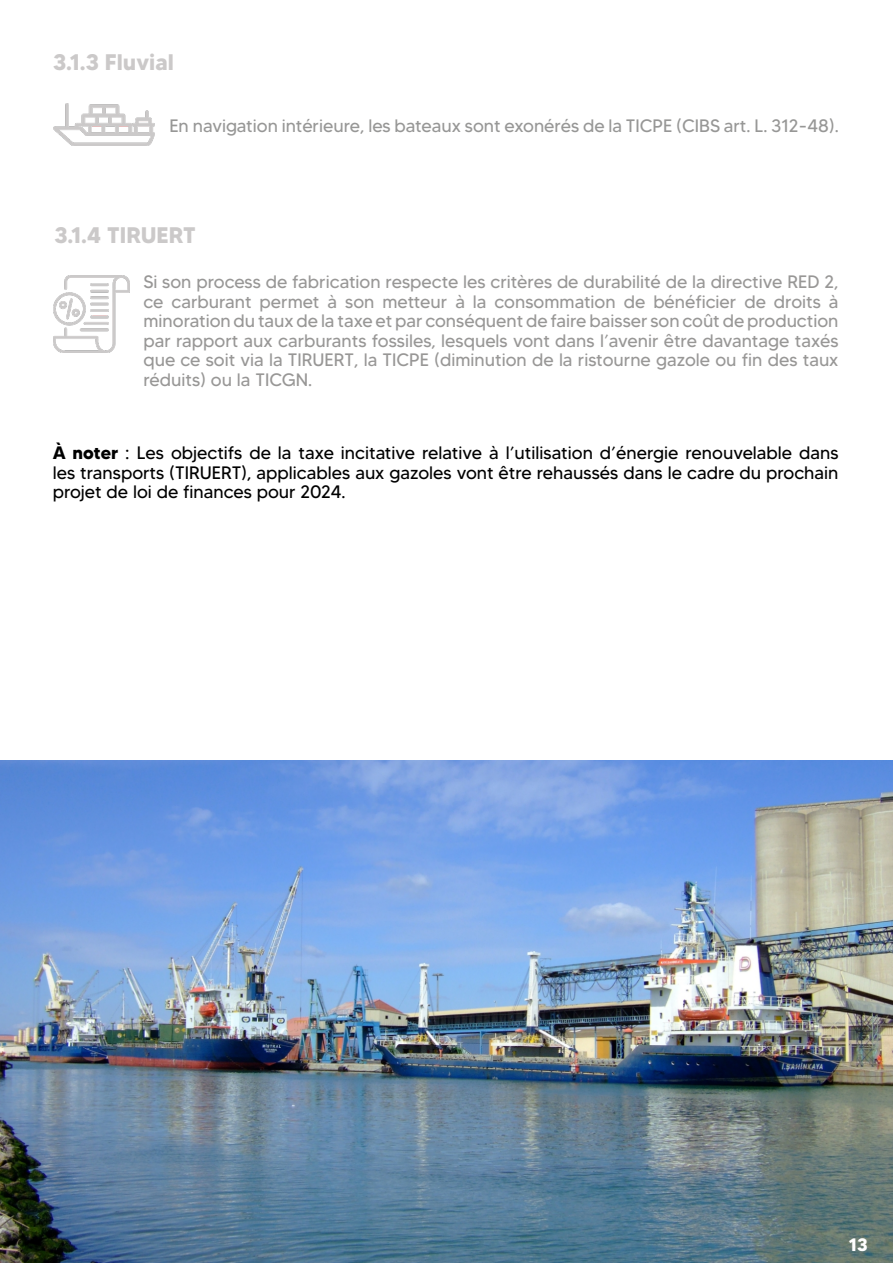
<style>
.page{position:relative;width:893px;height:1263px;background:#fff}
.page>*{position:absolute;margin:0;border:0;box-sizing:border-box;transform-origin:0 0}
.t1{font:700 22.5px "MADETOMMY";color:#cbc9c9}
.t2{font:18px/19.5px "MADETOMMY";color:#989796;text-align:justify}
.t3{font:18px/19.5px "MADETOMMY";color:#000;text-align:justify}
.t4{font:18px "MADETOMMY";color:#979796}
.t5{font:700 18px "MADETOMMY";color:#fff}
.s1{font-weight:700}
</style>
<div class="page">
<img style="left:54px;top:103px;width:101px;height:43px">
<img style="left:53px;top:276px;width:77px;height:76px">
<img style="left:0;top:760px;width:893px;height:503px">
<p class="t1" style="left:53px;top:48px;width:122px">3.1.3 Fluvial</p>
<p class="t4" style="left:169px;top:115px;width:671px">En navigation intérieure, les bateaux sont exonérés de la TICPE (CIBS art. L. 312-48).</p>
<p class="t1" style="left:54px;top:221px;width:143px">3.1.4 TIRUERT</p>
<p class="t2" style="left:143px;top:272px;width:697px">Si son process de fabrication respecte les critères de durabilité de la directive RED 2, ce carburant permet à son metteur à la consommation de bénéficier de droits à minoration du taux de la taxe et par conséquent de faire baisser son coût de production par rapport aux carburants fossiles, lesquels vont dans l’avenir être davantage taxés que ce soit via la TIRUERT, la TICPE (diminution de la ristourne gazole ou fin des taux réduits) ou la TICGN.</p>
<p class="t3" style="left:53px;top:443px;width:787px"><span class="s1">À noter</span> : Les objectifs de la taxe incitative relative à l’utilisation d’énergie renouvelable dans les transports (TIRUERT), applicables aux gazoles vont être rehaussés dans le cadre du prochain projet de loi de finances pour 2024.</p>
<p class="t5" style="left:849px;top:1234px;width:20px">13</p>
</div>
